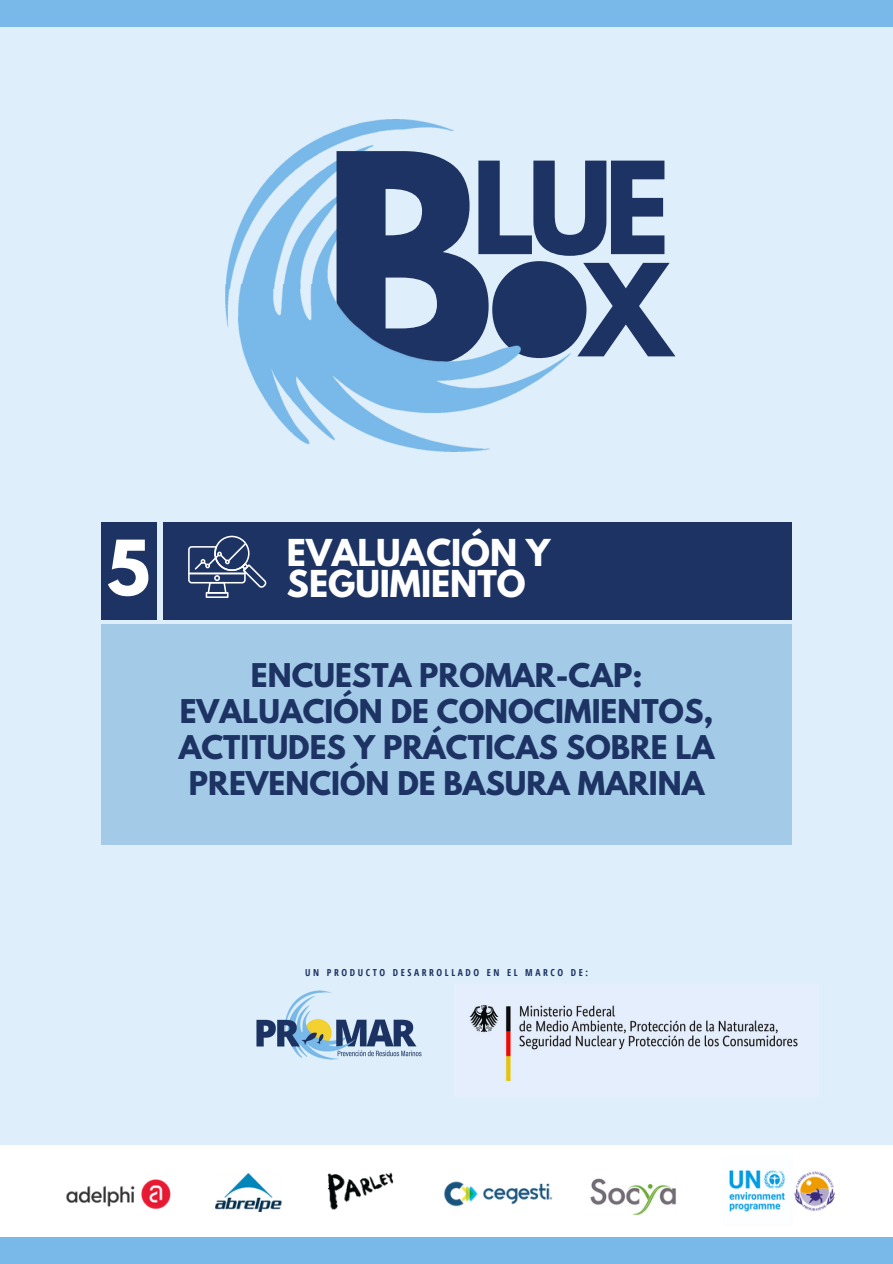
<style>
.page{position:relative;width:893px;height:1264px;background:#fff}
.page>*{position:absolute;margin:0;border:0;box-sizing:border-box;transform-origin:0 0}
.t1{font:700 260.7px "League Spartan";color:#1d3363}
.t2{font:700 113.25px "League Spartan";color:#1d3363}
.t3{font:700 67.5px "League Spartan";color:#fff}
.t4{font:700 32.85px "League Spartan";color:#fff}
.t5{font:700 28.95px/36px "League Spartan";color:#1d3363;text-align:center}
.t6{font:700 9.6px "Open Sans Condensed";letter-spacing:.27em;color:#1d3363}
</style>
<div class="page">
<div style="left:0;top:0;width:892px;height:1263px;background:#deeefa"></div>
<img style="left:226px;top:120px;width:343px;height:164px">
<div style="left:493px;top:264px;width:91px;height:93px;background:#1d3363;border-radius:50%"></div>
<img style="left:226px;top:284px;width:344px;height:167px">
<div style="left:0;top:1236px;width:892px;height:27px;background:#79b9e9"></div>
<div style="left:101px;top:624px;width:691px;height:220px;background:#a3cbe8"></div>
<div style="left:163px;top:522px;width:628px;height:97px;background:#1d3363"></div>
<img style="left:256px;top:990px;width:166px;height:70px">
<div style="left:0;top:1145px;width:892px;height:91px;background:#fff"></div>
<hr style="left:454px;top:988px;width:1px;height:79px;background:#1d3363">
<img style="left:66px;top:1170px;width:769px;height:46px">
<div style="left:101px;top:522px;width:56px;height:97px;background:#1d3363"></div>
<svg style="left:188px;top:535px;width:78px;height:62px"></svg>
<div style="left:0;top:0;width:892px;height:27px;background:#79b9e9"></div>
<img style="left:469px;top:1005px;width:329px;height:76px">
<h1 class="t1" style="left:321px;top:131px;width:175px">B</h1>
<p class="t2" style="left:471px;top:152px;width:200px">LUE</p>
<p class="t2" style="left:489px;top:254px;width:183px">OX</p>
<p class="t3" style="left:107px;top:534px;width:45px">5</p>
<h3 class="t4" style="left:287px;top:536px;width:265px">EVALUACIÓN Y</h3>
<h3 class="t4" style="left:287px;top:568px;width:240px">SEGUIMIENTO</h3>
<p class="t5" style="left:179px;top:661px;width:537px">ENCUESTA PROMAR-CAP:<br>EVALUACIÓN DE CONOCIMIENTOS,<br>ACTITUDES Y PRÁCTICAS SOBRE LA<br>PREVENCIÓN DE BASURA MARINA</p>
<h2 class="t6" style="left:305px;top:965px;width:284px">UN PRODUCTO DESARROLLADO EN EL MARCO DE:</h2>
</div>
